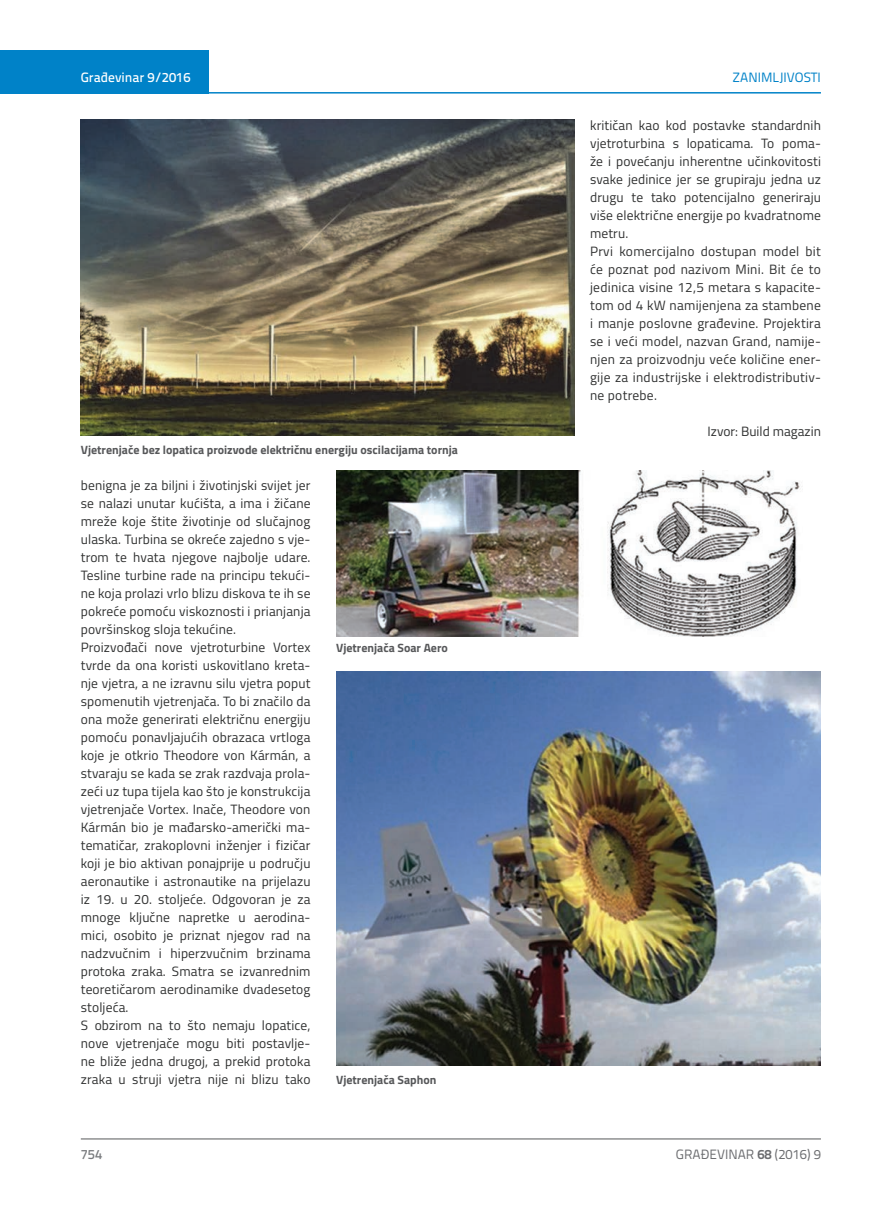
<style>
.page{position:relative;width:872px;height:1212px;background:#fff}
.page>*{position:absolute;margin:0;border:0;box-sizing:border-box;transform-origin:0 0}
.t1{font:13.5px/18px "Titillium";letter-spacing:.01em;color:#313232}
.t2{font:13.5px "Titillium Text 22 L";color:#6c6d70}
.t3{font:500 13.5px "Titillium Text 22 L";color:#fff}
.t4{font:13.5px "Titillium Text 22 L";color:#0082c8}
.t5{font:500 13.5px "Titillium Text 22 L";color:#787a7d}
.t6{font:700 12px "Titillium";color:#57585a}
.s1{font-weight:700}
</style>
<div class="page">
<hr style="left:81px;top:1139px;width:740px;height:1px;background:#57585a">
<div style="left:0;top:50px;width:208px;height:44px;background:#0082c8"></div>
<hr style="left:0;top:92px;width:821px;height:2px;background:#0082c8">
<img style="left:81px;top:120px;width:494px;height:316px">
<img style="left:336px;top:471px;width:464px;height:165px">
<img style="left:336px;top:672px;width:484px;height:393px">
<p class="t3" style="left:81px;top:67px;width:111px">Građevinar 9/2016</p>
<p class="t4" style="left:732px;top:68px;width:90px">ZANIMLJIVOSTI</p>
<p class="t6" style="left:81px;top:440px;width:379px">Vjetrenjače bez lopatica proizvode električnu energiju oscilacijama tornja</p>
<p class="t1" style="left:81px;top:475px;width:231px">benigna je za biljni i životinjski svijet jer se nalazi unutar kućišta, a ima i žičane mreže koje štite životinje od slučajnog ulaska. Turbina se okreće zajedno s vje&shy;trom te hvata njegove najbolje udare.<br>Tesline turbine rade na principu tekući&shy;ne koja prolazi vrlo blizu diskova te ih se pokreće pomoću viskoznosti i prianjanja površinskog sloja tekućine.<br>Proizvođači nove vjetroturbine Vortex tvrde da ona koristi uskovitlano kreta&shy;nje vjetra, a ne izravnu silu vjetra poput spomenutih vjetrenjača. To bi značilo da ona može generirati električnu energiju pomoću ponavljajućih obrazaca vrtloga koje je otkrio Theodore von Kármán, a stvaraju se kada se zrak razdvaja prola&shy;zeći uz tupa tijela kao što je konstrukcija vjetrenjače Vortex. Inače, Theodore von Kármán bio je mađarsko-američki ma&shy;tematičar, zrakoplovni inženjer i fizičar koji je bio aktivan ponajprije u području aeronautike i astronautike na prijelazu iz 19. u 20. stoljeće. Odgovoran je za mnoge ključne napretke u aerodina&shy;mici, osobito je priznat njegov rad na nadzvučnim i hiperzvučnim brzinama protoka zraka. Smatra se izvanrednim teoretičarom aerodinamike dvadesetog stoljeća.<br>S obzirom na to što nemaju lopatice, nove vjetrenjače mogu biti postavlje&shy;ne bliže jedna drugoj, a prekid protoka zraka u struji vjetra nije ni blizu tako</p>
<p class="t6" style="left:336px;top:639px;width:113px">Vjetrenjača Soar Aero</p>
<p class="t6" style="left:336px;top:1071px;width:102px">Vjetrenjača Saphon</p>
<p class="t1" style="left:590px;top:115px;width:232px">kritičan kao kod postavke standardnih vjetroturbina s lopaticama. To poma&shy;že i povećanju inherentne učinkovitosti svake jedinice jer se grupiraju jedna uz drugu te tako potencijalno generiraju više električne energije po kvadratnome metru.<br>Prvi komercijalno dostupan model bit će poznat pod nazivom Mini. Bit će to jedinica visine 12,5 metara s kapacite&shy;tom od 4 kW namijenjena za stambene i manje poslovne građevine. Projektira se i veći model, nazvan Grand, namije&shy;njen za proizvodnju veće količine ener&shy;gije za industrijske i elektrodistributiv&shy;ne potrebe.</p>
<p class="t1" style="left:707px;top:421px;width:115px">Izvor: Build magazin</p>
<p class="t5" style="left:81px;top:1144px;width:23px">754</p>
<p class="t2" style="left:676px;top:1144px;width:146px">GRAĐEVINAR <span class="s1">68</span> (2016) 9</p>
</div>
